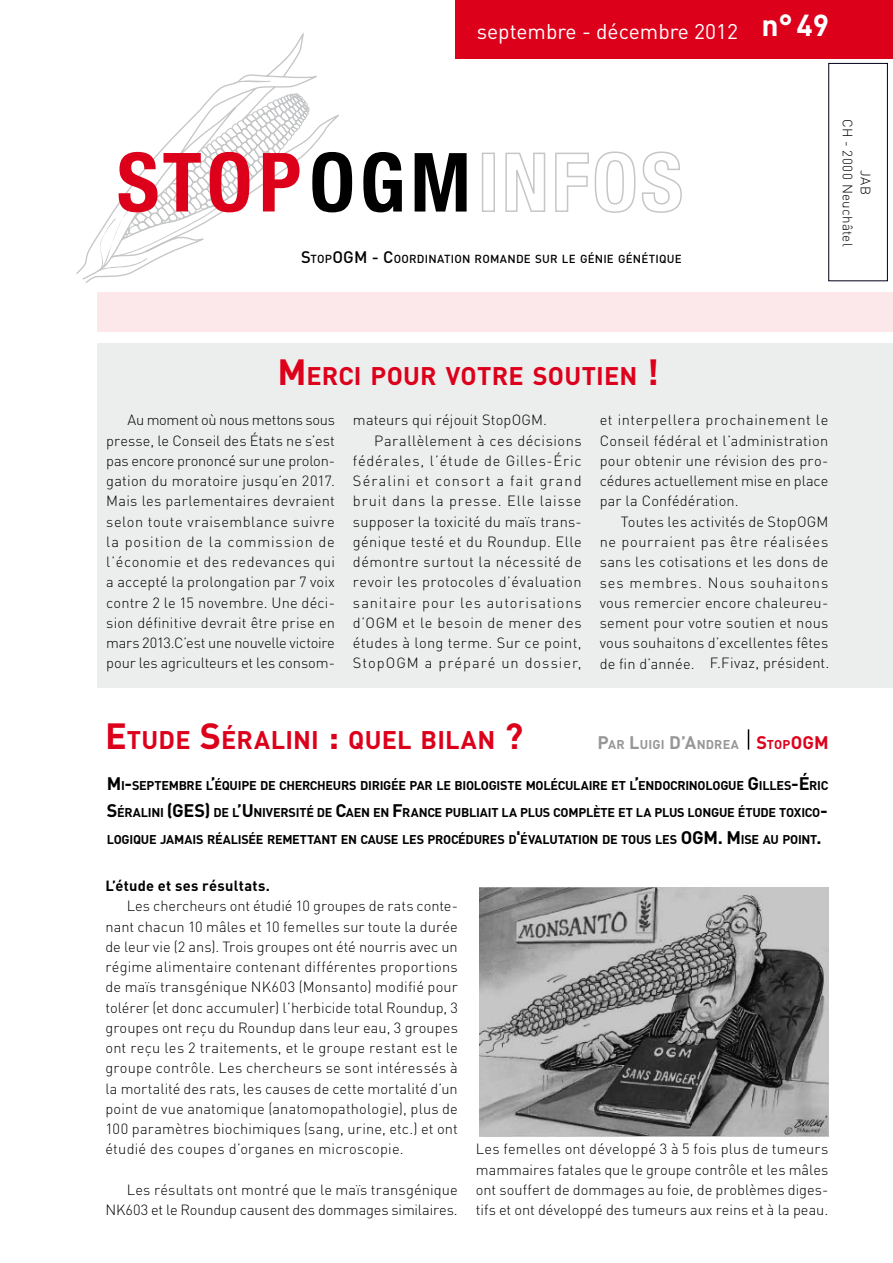
<style>
.page{position:relative;width:893px;height:1263px;background:#fff}
.page>*{position:absolute;margin:0;border:0;box-sizing:border-box;transform-origin:0 0}
.t1{font:700 25.2px "DIN";letter-spacing:.01em;color:#dc001b}
.t2{font:21px "DIN";color:#fff}
.t3{font:700 18.9px "DIN";letter-spacing:.01em;color:#dc001b}
.t4{font:300 14.7px/20.2px "DIN";letter-spacing:.015em;color:#000;text-align:justify}
.t5{font:300 14.7px "DIN";letter-spacing:.035em;color:#000}
.t6{font:300 14.7px "DIN";letter-spacing:.07em;color:#000}
.t7{font:300 14.7px "DIN";letter-spacing:.05em;color:#000}
.t8{font:300 14.7px "DIN";letter-spacing:.06em;color:#000}
.t9{font:300 14.7px "DIN";letter-spacing:.055em;color:#000}
.t10{font:700 14.7px "DIN";letter-spacing:.02em;color:#000}
.t11{font:300 13.5px/18px "DIN";letter-spacing:.02em;color:#000;text-align:center}
.t12{font:700 12.6px/27px "DIN";letter-spacing:-.02em;color:#000;text-align:justify}
.t13{font:700 12.6px "DIN";letter-spacing:.015em;color:#969798}
.t14{font:500 11.55px "DIN";letter-spacing:.015em;color:#000}
.s1{font-size:16.5px}
.s2{font-size:36px}
.s3{font-size:27px}
.s4{font-size:18px}
.s5{font-size:18px;color:#dc001b}
.s6{color:#dc001b}
</style>
<div class="page">
<div style="left:828px;top:63px;width:60px;height:218px;border:1px solid #00001b"></div>
<svg style="left:748px;top:729px;width:1px;height:21px"></svg>
<img style="left:479px;top:887px;width:349px;height:250px">
<div style="left:98px;top:344px;width:795px;height:344px;background:#eceded"></div>
<svg style="left:76px;top:33px;width:241px;height:250px"></svg>
<svg style="left:234px;top:78px;width:37px;height:6px"></svg>
<svg style="left:97px;top:92px;width:255px;height:180px"></svg>
<svg style="left:363px;top:152px;width:39px;height:60px"></svg>
<svg style="left:415px;top:153px;width:52px;height:59px"></svg>
<svg style="left:481px;top:151px;width:201px;height:62px"></svg>
<div style="left:98px;top:291px;width:795px;height:40px;background:#fce8ea"></div>
<div style="left:455px;top:0;width:438px;height:59px;background:#dc001b"></div>
<h2 class="t2" style="left:477px;top:18px;width:354px">septembre - décembre 2012 <sup>n°49</sup></h2>
<p class="t14" style="left:301px;top:251px;width:382px"><span class="s1">S</span>TOP<span class="s1">OGM - C</span>OORDINATION ROMANDE SUR LE GÉNIE GÉNÉTIQUE</p>
<p class="t11" style="left:875px;top:119px;width:129px;rotate:90deg">JAB<br>CH - 2000 Neuchâtel</p>
<h1 class="t1" style="left:277px;top:359px;width:383px"><span class="s2">M</span>ERCI POUR VOTRE SOUTIEN <span class="s2">!</span></h1>
<p class="t3" style="left:324px;top:365px;width:288px"><span class="s3">M</span>ERCI POUR VOTRE SOUTIEN <span class="s3">!</span></p>
<p class="t4" style="left:106px;top:409px;width:230px;text-indent:21px">Au moment où nous mettons sous presse, le Conseil des états ne s’est pas encore prononcé sur une prolon&shy;gation du moratoire jusqu’en 2017.<br>Mais les parlementaires devraient selon toute vraisemblance suivre la position de la commission de l’économie et des redevances qui a accepté la prolongation par 7 voix contre 2 le 15 novembre. Une déci&shy;sion définitive devrait être prise en mars 2013.C’est une nouvelle victoire pour les agriculteurs et les consom-</p>
<p class="t4" style="left:353px;top:409px;width:196px">mateurs qui réjouit StopOGM.</p>
<p class="t5" style="left:374px;top:430px;width:209px">Parallèlement à ces décisions</p>
<p class="t7" style="left:353px;top:451px;width:230px">fédérales, l’étude de Gilles-éric</p>
<p class="t6" style="left:353px;top:471px;width:230px">Séralini et consort a fait grand</p>
<p class="t9" style="left:353px;top:491px;width:230px">bruit dans la presse. Elle laisse</p>
<p class="t4" style="left:353px;top:511px;width:230px">supposer la toxicité du maïs trans-</p>
<p class="t4" style="left:353px;top:531px;width:230px">génique testé et du Roundup. Elle</p>
<p class="t5" style="left:353px;top:552px;width:230px">démontre surtout la nécessité de</p>
<p class="t4" style="left:353px;top:571px;width:230px">revoir les protocoles d’évaluation</p>
<p class="t8" style="left:353px;top:592px;width:230px">sanitaire pour les autorisations</p>
<p class="t5" style="left:353px;top:613px;width:230px">d’OGM et le besoin de mener des</p>
<p class="t4" style="left:353px;top:632px;width:230px">études à long terme. Sur ce point,</p>
<p class="t6" style="left:353px;top:653px;width:230px">StopOGM a préparé un dossier,</p>
<p class="t4" style="left:600px;top:409px;width:230px">et interpellera prochainement le Conseil fédéral et l’administration pour obtenir une révision des pro&shy;cédures actuellement mise en place par la Confédération.</p>
<p class="t4" style="left:600px;top:511px;width:230px;text-indent:21px">Toutes les activités de StopOGM ne pourraient pas être réalisées sans les cotisations et les dons de ses membres. Nous souhaitons vous remercier encore chaleureu&shy;sement pour votre soutien et nous vous souhaitons d’excellentes fêtes de fin d’année.</p>
<p class="t4" style="left:710px;top:652px;width:121px">F.Fivaz, président.</p>
<h1 class="t1" style="left:105px;top:723px;width:420px"><span class="s2">E</span>TUDE <span class="s2">S</span>ÉRALINI <span class="s2">:</span> QUEL BILAN <span class="s2">?</span></h1>
<p class="t12" style="left:107px;top:771px;width:723px"><span class="s4">M</span>I<span class="s4">-</span>SEPTEM BRE L<span class="s4">’</span>ÉQUIPE DE CHERCHEURS DIRIGÉE PAR LE BIOLOGISTE MOLÉCULAIRE ET L<span class="s4">’</span>ENDOCRINOLOGUE <span class="s4">G</span> ILLES<span class="s4">-</span><span class="s4">é</span>RIC <span class="s4">S</span>ÉRALINI <span class="s4">(GES)</span> DE L<span class="s4">’U</span> NIVERSITÉ DE <span class="s4">C</span>AEN EN <span class="s4">F</span>RANCE PUBLIAIT LA PLUS COMPLÈTE ET LA PLUS LONGUE ÉTUDE TOXICO<span class="s4">-</span>LOGIQUE JAMAIS RÉALISÉE REME</p>
<p class="t13" style="left:597px;top:736px;width:233px"><span class="s4">P</span>AR <span class="s4">L</span>UIGI <span class="s4">D’A</span>NDREA <span class="s5">S</span><span class="s6">TOP</span><span class="s5">OGM</span></p>
<p class="t12" style="left:300px;top:825px;width:523px">TTANT EN CAUSE LES PROCÉDURES D<span class="s4">'</span>ÉVALUTATION DE TOUS LES <span class="s4">OGM. M</span>ISE AU POINT<span class="s4">.</span></p>
<p class="t10" style="left:105px;top:876px;width:166px">L’étude et ses résultats.</p>
<p class="t4" style="left:105px;top:895px;width:354px;text-indent:21px">Les chercheurs ont étudié 10 groupes de rats conte&shy;nant chacun 10 mâles et 10 femelles sur toute la durée de leur vie (2 ans). Trois groupes ont été nourris avec un régime alimentaire contenant différentes proportions de maïs transgénique NK603 (Monsanto) modifié pour tolérer (et donc accumuler) l’herbicide total Roundup, 3 groupes ont reçu du Roundup dans leur eau, 3 groupes ont reçu les 2 traitements, et le groupe restant est le groupe contrôle. Les chercheurs se sont intéressés à la mortalité des rats, les causes de cette mortalité d’un point de vue anatomique (anatomopathologie), plus de 100 paramètres biochimiques (sang, urine, etc.) et ont étudié des coupes d’organes en microscopie.</p>
<p class="t4" style="left:105px;top:1179px;width:354px;text-align:right">Les résultats ont montré que le maïs transgénique<br>NK603 et le Roundup causent des dommages similaires.</p>
<p class="t4" style="left:476px;top:1138px;width:354px">Les femelles ont développé 3 à 5 fois plus de tumeurs mammaires fatales que le groupe contrôle et les mâles ont souffert de dommages au foie, de problèmes diges&shy;tifs et ont développé des tumeurs aux reins et à la peau.</p>
</div>
